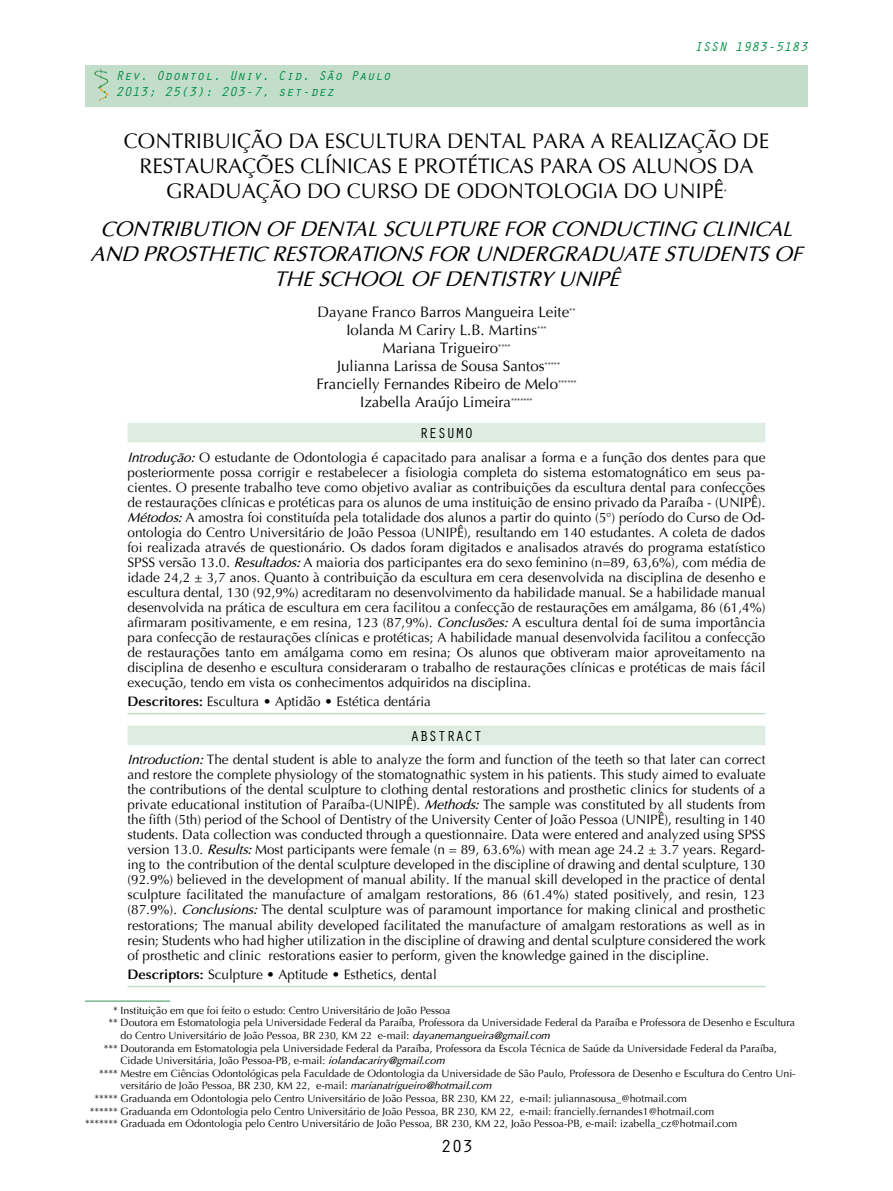
<style>
.page{position:relative;width:893px;height:1191px;background:#fff}
.page>*{position:absolute;margin:0;border:0;box-sizing:border-box;transform-origin:0 0}
.t1{font:21px "Optima";color:#000}
.t2{font:italic 21px "Optima";color:#000}
.t3{font:18px "Orator Std";color:#000}
.t4{font:15px/18px "Optima";color:#000;text-align:center}
.t5{font:15px "Orator Std";color:#000}
.t6{font:13.5px/15px "Optima";color:#000;text-align:justify}
.t7{font:italic 13.5px/16.2px "Orator Std";color:#008c44}
.t8{font:10.5px "Optima";color:#000}
.t9{font:6.9px "Optima";color:#000}
.s1{font-style:italic}
.s2{font-weight:700}
.s3{color:#fff}
</style>
<div class="page">
<div style="left:85px;top:65px;width:723px;height:41px;background:#c3ddcb"></div>
<img style="left:94px;top:68px;width:15px;height:36px">
<div style="left:128px;top:423px;width:637px;height:19px;background:#deece1"></div>
<hr style="left:128px;top:713px;width:637px;height:1px;background:#c3ddcb">
<div style="left:128px;top:725px;width:637px;height:20px;background:#deece1"></div>
<hr style="left:128px;top:985px;width:637px;height:2px;background:#c3ddcb">
<hr style="left:85px;top:1000px;width:85px;height:2px;background:#76b88f">
<p class="t7" style="left:116px;top:66px;width:277px">Rev. Odontol. Univ. Cid. São Paulo<br>2013; 25(3): 203-7, set-dez</p>
<p class="t7" style="left:694px;top:38px;width:115px">ISSN 1983-5183</p>
<h1 class="t1" style="left:124px;top:127px;width:647px">Contribuição da escultura dental para a realização de</h1>
<h1 class="t1" style="left:140px;top:152px;width:615px">restaurações clínicas e protéticas para os alunos da</h1>
<h1 class="t1" style="left:166px;top:178px;width:511px">graduação do Curso de Odontologia do UNIP</h1>
<h1 class="t1" style="left:713px;top:178px;width:12px">Ê</h1>
<p class="t9" style="left:724px;top:187px;width:5px">*</p>
<h1 class="t2" style="left:101px;top:216px;width:694px">Contribution of dental sculpture for conducting clinical</h1>
<h1 class="t2" style="left:91px;top:241px;width:713px">and prosthetic restorations for undergraduate students of</h1>
<h1 class="t2" style="left:274px;top:266px;width:298px">the School of Dentistry UNIP</h1>
<h1 class="t2" style="left:608px;top:266px;width:12px">Ê</h1>
<p class="t4" style="left:316px;top:303px;width:262px">Dayane Franco Barros Mangueira Leite<sup>** </sup>Iolanda M Cariry L.B . Martins<sup>***<br></sup>Mariana Trigueiro<sup>****<br></sup>Julianna Larissa de Sousa Santos<sup>***** </sup>Francielly Fernandes Ribeiro de Melo<sup>****** </sup>Izabella Araújo Limeira<sup>*******</sup></p>
<p class="t5" style="left:419px;top:422px;width:55px">RESUMO</p>
<p class="t6" style="left:128px;top:450px;width:639px"><span class="s1">Introdução:</span> O estudante de Odontologia é capacitado para analisar a forma e a função dos dentes para que posteriormente possa corrigir e restabelecer a fisiologia completa do sistema estomatognático em seus pa&shy;cientes. O presente trabalho teve como objetivo avaliar as contribuições da escultura dental para confecções de restaurações clínicas e protéticas para os alunos de uma instituição de ensino privado da Paraíba - (UNIP</p>
<p class="t6" style="left:128px;top:495px;width:639px;text-indent:624px">Ê).<br><span class="s1">Métodos:</span> A amostra foi constituída pela totalidade dos alunos a partir do quinto (5°) período do Curso de Od&shy;ontologia do Centro Universitário de João Pessoa (UNIPÊ), resultando em 140 estudantes. A coleta de dados foi realizada através de questionário. Os dados foram digitados e analisados através do programa estatístico SPSS versão 13.0. <span class="s1">Resultados:</span> A maioria dos participantes era do sexo feminino (n=89, 63,6%), com média de idade 24,2 ± 3,7 anos. Quanto à contribuição da escultura em cera desenvolvida na disciplina de desenho e escultura dental, 130 (92,9%) acreditaram no desenvolvimento da habilidade manual. Se a habilidade manual desenvolvida na prática de escultura em cera facilitou a confecção de restaurações em amálgama, 86 (61,4%) afirmaram positivamente, e em resina, 123 (87,9%). <span class="s1">Conclusões:</span> A escultura dental foi de suma importância para confecção de restaurações clínicas e protéticas; A habilidade manual desenvolvida facilitou a confecção de restaurações tanto em amálgama como em resina; Os alunos que obtiveram maior aproveitamento na disciplina de desenho e escultura consideraram o trabalho de restaurações clínicas e protéticas de mais fácil execução, tendo em vista os conhecimentos adquiridos na disciplina.</p>
<p class="t6" style="left:128px;top:694px;width:305px"><span class="s2">Descritores:</span> Escultura • Aptidão • Estética dentária</p>
<p class="t5" style="left:410px;top:725px;width:73px">ABSTRACT</p>
<p class="t6" style="left:128px;top:752px;width:639px"><span class="s1">Introduction:</span> The dental student is able to analyze the form and function of the teeth so that later can correct and restore the complete physiology of the stomatognathic system in his patients. This study aimed to evaluate the contributions of the dental sculpture to clothing dental restorations and prosthetic clinics for students of a private educational institution of Paraíba-(UNIP</p>
<p class="t6" style="left:128px;top:797px;width:639px;text-align:left;text-indent:278px">Ê). <span class="s1">Methods:</span> The sample was constituted by all students from the fifth (5th) period of the School of Dentistry of the University Center of João Pessoa (UNIPÊ), resulting in 140 students. Data collection was conducted through a questionnaire. Data were entered and analyzed using SPSS version 13.0. <span class="s1">Results:</span> Most participants were female (n = 89, 63.6%) with mean age 24.2 ± 3.7 years. Regard&shy;ing to the contribution of the dental sculpture developed in the discipline of drawing and dental sculpture, 130 (92.9%) believed in the development of manual ability. If the manual skill developed in the practice of dental sculpture facilitated the manufacture of amalgam restorations, 86 (61.4%) stated positively, and resin, 123 (87.9%). <span class="s1">Conclusions:</span> The dental sculpture was of paramount importance for making clinical and prosthetic restorations; The manual ability developed facilitated the manufacture of amalgam restorations as well as in resin; Students who had higher utilization in the discipline of drawing and dental sculpture considered the work of prosthetic and clinic restorations easier to perform, given the knowledge gained in the discipline.</p>
<p class="t6" style="left:128px;top:967px;width:311px"><span class="s2">Descriptors:</span> Sculpture • Aptitude • Esthetics, dental</p>
<p class="t8" style="left:85px;top:1003px;width:367px"><span class="s3">******</span>* Instituição em que foi feito o estudo: Centro Universitário de João Pessoa</p>
<p class="t8" style="left:85px;top:1016px;width:712px"><span class="s3">*****</span>** Doutora em Estomatologia pela Universidade Federal da Paraíba, Professora da Universidade Federal da Paraíba e Professora de Desenho e Escultura</p>
<p class="t8" style="left:121px;top:1028px;width:431px">do Centro Universitário de João Pessoa, BR 230, KM 22 e-mail: <span class="s1">dayanemangueira@gmail.com</span></p>
<p class="t8" style="left:85px;top:1041px;width:694px"><span class="s3">****</span>*** Doutoranda em Estomatologia pela Universidade Federal da Paraíba, Professora da Escola Técnica de Saúde da Universidade Federal da Paraíba,</p>
<p class="t8" style="left:121px;top:1054px;width:325px">Cidade Universitária, João Pessoa-PB, e-mail: <span class="s1">iolandacariry@gmail.com</span></p>
<p class="t8" style="left:85px;top:1066px;width:712px"><span class="s3">***</span>**** Mestre em Ciências Odontológicas pela Faculdade de Odontologia da Universidade de São Paulo, Professora de Desenho e Escultura do Centro Uni-</p>
<p class="t8" style="left:121px;top:1079px;width:372px">versitário de João Pessoa, BR 230, KM 22, e-mail: <span class="s1">marianatrigueiro@hotmail.com</span></p>
<p class="t8" style="left:85px;top:1091px;width:603px"><span class="s3">**</span>***** Graduanda em Odontologia pelo Centro Universitário de João Pessoa, BR 230, KM 22, e-mail: juliannasousa_@hotmail.com</p>
<p class="t8" style="left:85px;top:1104px;width:631px"><span class="s3">*</span>****** Graduanda em Odontologia pelo Centro Universitário de João Pessoa, BR 230, KM 22, e-mail: francielly.fernandes1@hotmail.com</p>
<p class="t8" style="left:85px;top:1117px;width:653px">******* Graduada em Odontologia pelo Centro Universitário de João Pessoa, BR 230, KM 22, João Pessoa-PB, e-mail: izabella_cz@hotmail.com</p>
<h2 class="t3" style="left:441px;top:1133px;width:34px">203</h2>
</div>
